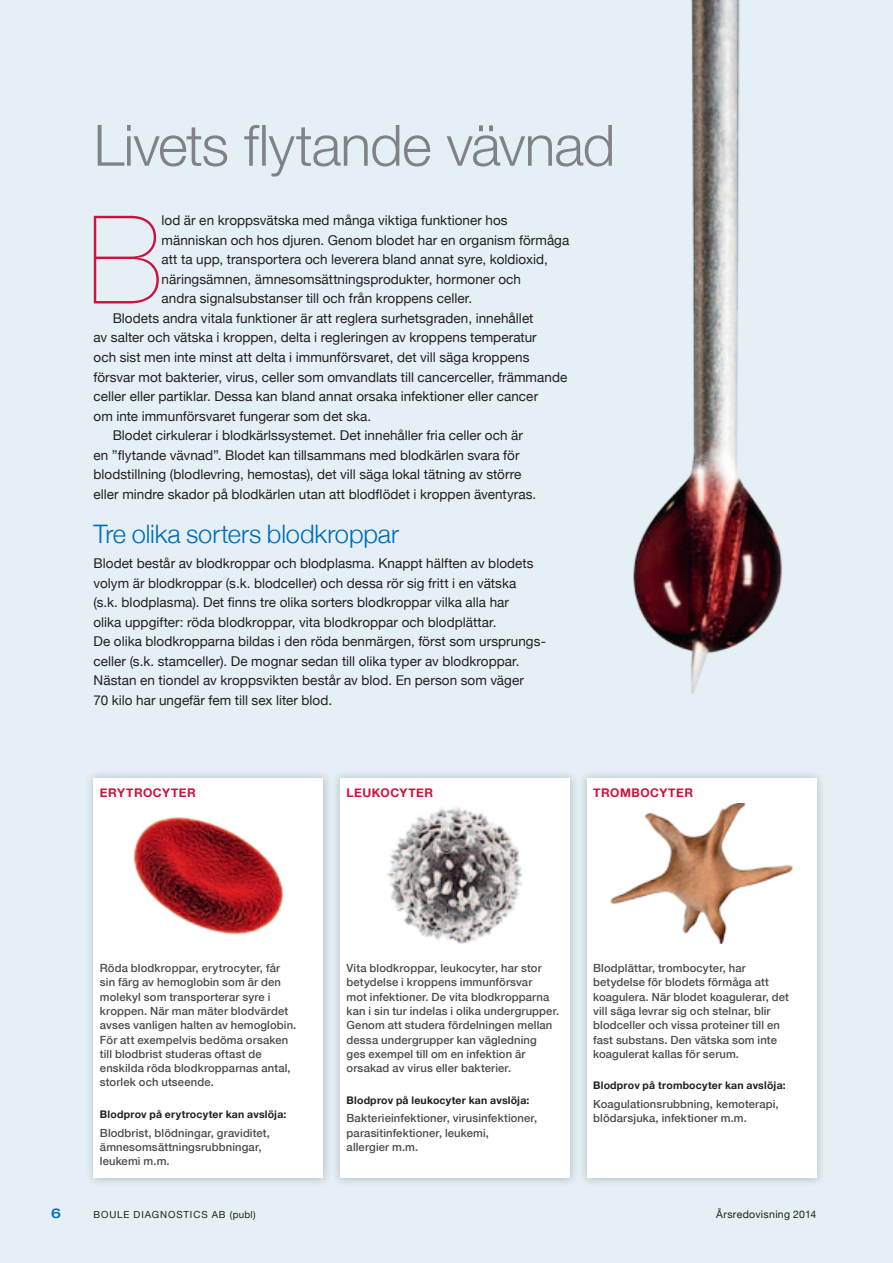
<style>
.page{position:relative;width:893px;height:1263px;background:#e4f0f6}
.page>*{position:absolute;margin:0;border:0;box-sizing:border-box;transform-origin:0 0}
._01_bröd1_utan_indra{font:200 122.7px "Helvetica Neue";color:#cd123d}
._09_Sidrubrik{font:300 57px "Helvetica Neue";letter-spacing:-.015em;color:#808285}
._05_Notisrubrik{font:300 25.5px "Helvetica Neue";letter-spacing:-.005em;color:#006bb6}
._01_bröd1_utan_indra-2{font:13.5px/19.5px "Helvetica Neue";letter-spacing:.005em;color:#231f20}
._01_bröd1_med_indrag{font:13.5px/19.5px "Helvetica Neue";letter-spacing:.005em;color:#231f20}
.t1{font:500 expanded 13.5px "Helvetica Neue";color:#006bb6}
._02_Mellanrubrik_1_R{font:700 12px "Helvetica Neue";letter-spacing:.04em;color:#cd123d}
._01_Bröd2_utan_indra{font:500 11.25px/14.2px "Helvetica Neue";letter-spacing:.01em;color:#4b4c4d}
._02_Mellanrubrik_2{font:700 10.5px "Helvetica Neue";letter-spacing:.02em;color:#231f20}
.t2{font:10.5px "Helvetica Neue";letter-spacing:.03em;color:#231f20}
.t3{font:9.75px "Helvetica Neue";letter-spacing:.09em;color:#231f20}
</style>
<div class="page">
<div style="left:85px;top:769px;width:247px;height:418px;background:#231f20;opacity:.25"></div>
<div style="left:94px;top:778px;width:229px;height:400px;background:#fff"></div>
<div style="left:331px;top:769px;width:248px;height:418px;background:#231f20;opacity:.25"></div>
<div style="left:340px;top:778px;width:230px;height:400px;background:#fff"></div>
<div style="left:578px;top:769px;width:248px;height:418px;background:#231f20;opacity:.25"></div>
<div style="left:587px;top:778px;width:229px;height:400px;background:#fff"></div>
<img style="left:133px;top:817px;width:151px;height:118px">
<img style="left:610px;top:803px;width:183px;height:141px">
<img style="left:387px;top:806px;width:136px;height:138px">
<img style="left:633px;top:0;width:149px;height:694px">
<p class="_09_Sidrubrik" style="left:94px;top:111px;width:523px">Livets flytande vävnad</p>
<p class="_01_bröd1_utan_indra" style="left:88px;top:189px;width:76px">B</p>
<p class="_01_bröd1_utan_indra-2" style="left:162px;top:211px;width:409px">lod är en kroppsvätska med många viktiga funktioner hos människan och hos djuren. Genom blodet har en organism förmåga att ta upp, transportera och leverera bland annat syre, koldioxid, näringsämnen, ämnesomsättningsprodukter, hormoner och<br>andra signalsubstanser till och från kroppens celler.</p>
<p class="_01_bröd1_med_indrag" style="left:94px;top:308px;width:475px;text-indent:19px">Blodets andra vitala funktioner är att reglera surhetsgraden, innehållet<br>av salter och vätska i kroppen, delta i regleringen av kroppens temperatur<br>och sist men inte minst att delta i immunförsvaret, det vill säga kroppens försvar mot bakterier, virus, celler som omvandlats till cancerceller, främmande celler eller partiklar. Dessa kan bland annat orsaka infektioner eller cancer<br>om inte immunförsvaret fungerar som det ska.</p>
<p class="_01_bröd1_med_indrag" style="left:94px;top:425px;width:444px;text-indent:19px">Blodet cirkulerar i blodkärlssystemet. Det innehåller fria celler och är en ”flytande vävnad”. Blodet kan tillsammans med blodkärlen svara för blodstillning (blodlevring, hemostas), det vill säga lokal tätning av större eller mindre skador på blodkärlen utan att blodflödet i kroppen äventyras.</p>
<p class="_05_Notisrubrik" style="left:94px;top:518px;width:307px">Tre olika sorters blodkroppar</p>
<p class="_01_bröd1_utan_indra-2" style="left:94px;top:554px;width:453px">Blodet består av blodkroppar och blodplasma. Knappt hälften av blodets volym är blodkroppar (s.k. blodceller) och dessa rör sig fritt i en vätska<br>(s.k. blodplasma). Det finns tre olika sorters blodkroppar vilka alla har<br>olika uppgifter: röda blodkroppar, vita blodkroppar och blodplättar.<br>De olika blodkropparna bildas i den röda benmärgen, först som ursprungs&shy;celler (s.k. stamceller). De mognar sedan till olika typer av blodkroppar.<br>Nästan en tiondel av kroppsvikten består av blod. En person som väger<br>70 kilo har ungefär fem till sex liter blod.</p>
<p class="_02_Mellanrubrik_1_R" style="left:100px;top:785px;width:97px">ERYTROCYTER</p>
<p class="_02_Mellanrubrik_1_R" style="left:347px;top:785px;width:88px">LEUKOCYTER</p>
<p class="_02_Mellanrubrik_1_R" style="left:593px;top:785px;width:101px">TROMBOCYTER</p>
<p class="_01_Bröd2_utan_indra" style="left:100px;top:961px;width:198px">Röda blodkroppar, erytrocyter, får sin färg av hemoglobin som är den molekyl som transporterar syre i kroppen. När man mäter blodvärdet avses vanligen halten av hemoglobin.<br>För att exempelvis bedöma orsaken till blodbrist studeras oftast de enskilda röda blodkropparnas antal, storlek och utseende.</p>
<p class="_02_Mellanrubrik_2" style="left:100px;top:1107px;width:188px">Blodprov på erytrocyter kan avslöja:</p>
<p class="_01_Bröd2_utan_indra" style="left:100px;top:1125px;width:172px">Blodbrist, blödningar, graviditet, ämnesomsättningsrubbningar, leukemi m.m.</p>
<p class="_01_Bröd2_utan_indra" style="left:347px;top:961px;width:214px">Vita blodkroppar, leukocyter, har stor betydelse i kroppens immunförsvar<br>mot infektioner. De vita blodkropparna kan i sin tur indelas i olika undergrupper.<br>Genom att studera fördelningen mellan dessa undergrupper kan vägledning<br>ges exempel till om en infektion är orsakad av virus eller bakterier.</p>
<p class="_02_Mellanrubrik_2" style="left:347px;top:1093px;width:184px">Blodprov på leukocyter kan avslöja:</p>
<p class="_01_Bröd2_utan_indra" style="left:347px;top:1111px;width:192px">Bakterieinfektioner, virusinfektioner, parasitinfektioner, leukemi,<br>allergier m.m.</p>
<p class="_01_Bröd2_utan_indra" style="left:593px;top:961px;width:197px">Blodplättar, trombocyter, har betydelse för blodets förmåga att koagulera. När blodet koagulerar, det vill säga levrar sig och stelnar, blir blodceller och vissa proteiner till en fast substans. Den vätska som inte koagulerat kallas för serum.</p>
<p class="_02_Mellanrubrik_2" style="left:593px;top:1079px;width:194px">Blodprov på trombocyter kan avslöja:</p>
<p class="_01_Bröd2_utan_indra" style="left:593px;top:1097px;width:187px">Koagulationsrubbning, kemoterapi, blödarsjuka, infektioner m.m.</p>
<p class="t1" style="left:51px;top:1205px;width:11px">6</p>
<p class="t3" style="left:94px;top:1208px;width:164px">BOULE DIAGNOSTICS AB (publ)</p>
<p class="t2" style="left:716px;top:1208px;width:102px">Årsredovisning 2014</p>
</div>
